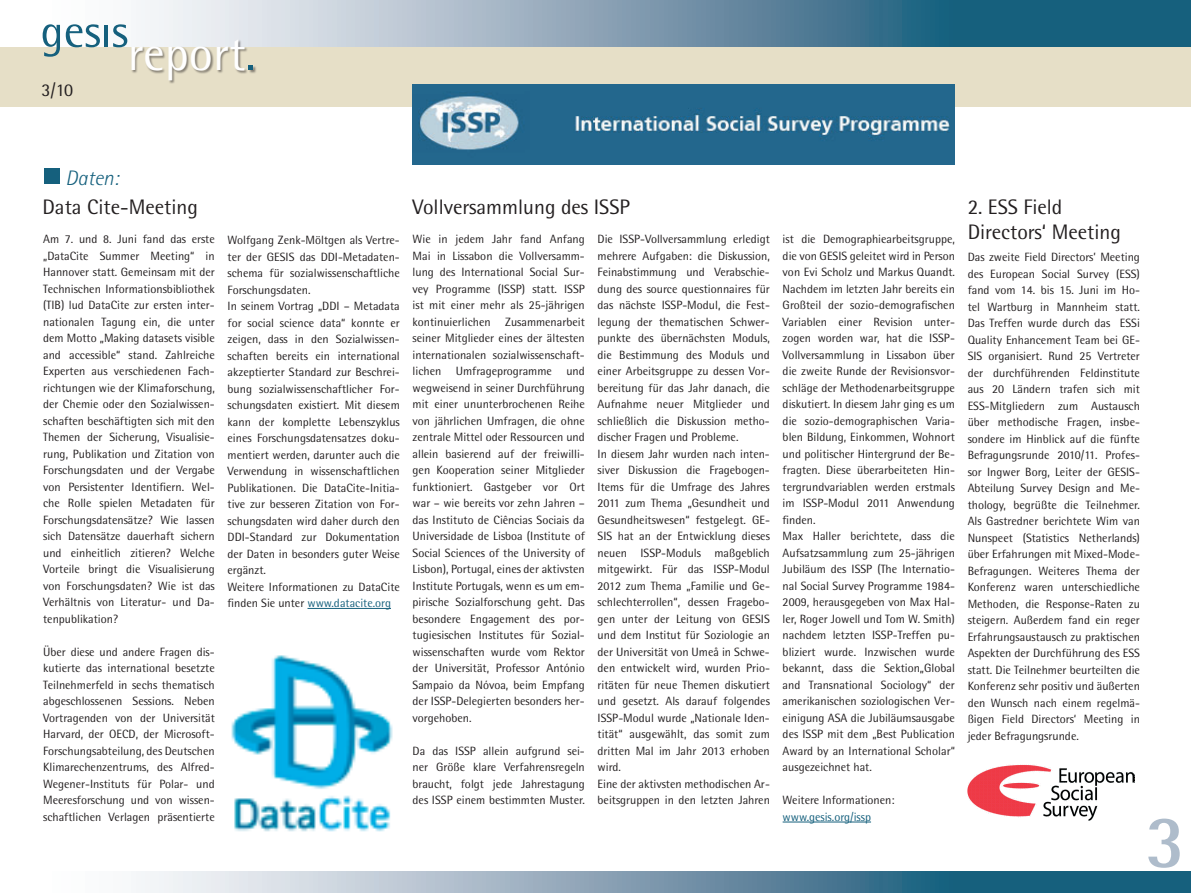
<style>
.page{position:relative;width:1191px;height:893px;background:#fff}
.page>*{position:absolute;margin:0;border:0;box-sizing:border-box;transform-origin:0 0}
.t1{font:700 75px "Rotis Semi Sans";color:#aebccb}
.t2{font:48.3px "Rotis Semi Sans";color:#fff}
.t3{font:21px "Rotis Semi Sans";color:#231f20}
.t4{font:italic 300 21px "Rotis Semi Sans";color:#15607d}
.t5{font:18px "Rotis Semi Sans";color:#231f20}
.t6{font:12px/16.5px "Rotis Semi Sans";color:#231f20;text-align:justify}
.t7{font:12px "Rotis Semi Sans";color:#15607d}
.s1{color:#15607d}
</style>
<div class="page">
<div style="left:0;top:47px;width:1191px;height:59px;background:#e6dfc7"></div>
<svg style="left:42px;top:0;width:1149px;height:47px;background:#7d9fb2"></svg>
<svg style="left:43px;top:24px;width:17px;height:33px"></svg>
<svg style="left:66px;top:24px;width:34px;height:23px"></svg>
<hr style="left:105px;top:25px;width:3px;height:22px;background:#15607d">
<svg style="left:113px;top:24px;width:14px;height:23px"></svg>
<div style="left:131px;top:39px;width:126px;height:45px;background:#231f20;opacity:.5"></div>
<svg style="left:248px;top:65px;width:5px;height:5px"></svg>
<svg style="left:136px;top:871px;width:1055px;height:22px;background:#789baf"></svg>
<div style="left:44px;top:169px;width:16px;height:15px;background:#15607d"></div>
<hr style="left:307px;top:608px;width:84px;height:1px;background:#15607d">
<hr style="left:782px;top:822px;width:89px;height:1px;background:#15607d">
<img style="left:231px;top:655px;width:162px;height:177px">
<img style="left:412px;top:85px;width:543px;height:79px">
<img style="left:967px;top:765px;width:167px;height:56px">
<h3 class="t5" style="left:41px;top:80px;width:33px">3/10</h3>
<h2 class="t2" style="left:128px;top:25px;width:129px">report.</h2>
<h3 class="t4" style="left:66px;top:165px;width:55px">Daten:</h3>
<h3 class="t3" style="left:43px;top:195px;width:157px">Data Cite-Meeting</h3>
<h3 class="t3" style="left:412px;top:195px;width:219px">Vollversammlung des ISSP</h3>
<p class="t6" style="left:227px;top:232px;width:174px;text-align:left">Wolfgang Zenk-Möltgen als Vertre&shy;ter der GESIS das DDI-Metadaten&shy;schema für sozialwissenschaftliche Forschungsdaten.<br>In seinem Vortrag „DDI – Metadata for social science data“ konnte er zeigen, dass in den Sozialwissen&shy;schaften bereits ein international akzeptierter Standard zur Beschrei&shy;bung sozialwissenschaftlicher For&shy;schungsdaten existiert. Mit diesem kann der komplette Lebenszyklus eines Forschungsdatensatzes doku&shy;mentiert werden, darunter auch die Verwendung in wissenschaftlichen Publikationen. Die DataCite-Initia&shy;tive zur besseren Zitation von For&shy;schungsdaten wird daher durch den DDI-Standard zur Dokumentation der Daten in besonders guter Weise ergänzt.<br>Weitere Informationen zu DataCite finden Sie unter <span class="s1">www.datacite.org</span></p>
<p class="t6" style="left:782px;top:231px;width:174px;text-align:left">ist die Demographiearbeitsgruppe, die von GESIS geleitet wird in Person von Evi Scholz und Markus Quandt.<br>Nachdem im letzten Jahr bereits ein Großteil der sozio-demografischen Variablen einer Revision unter&shy;zogen worden war, hat die ISSP-Vollversammlung in Lissabon über die zweite Runde der Revisionsvor&shy;schläge der Methodenarbeitsgruppe diskutiert. In diesem Jahr ging es um die sozio-demographischen Varia&shy;blen Bildung, Einkommen, Wohnort und politischer Hintergrund der Be&shy;fragten. Diese überarbeiteten Hin&shy;tergrundvariablen werden erstmals im ISSP-Modul 2011 Anwendung finden.<br>Max Haller berichtete, dass die Aufsatzsammlung zum 25-jährigen Jubiläum des ISSP (The Internatio&shy;nal Social Survey Programme 1984- 2009, herausgegeben von Max Hal&shy;ler, Roger Jowell und Tom W. Smith) nachdem letzten ISSP-Treffen pu&shy;bliziert wurde. Inzwischen wurde bekannt, dass die Sektion„Global and Transnational Sociology“ der amerikanischen soziologischen Ver&shy;einigung ASA die Jubiläumsausgabe des ISSP mit dem „Best Publication Award by an International Scholar“ ausgezeichnet hat.</p>
<p class="t6" style="left:782px;top:792px;width:113px">Weitere Informationen:</p>
<p class="t7" style="left:782px;top:810px;width:90px">www.gesis.org/issp</p>
<h3 class="t3" style="left:967px;top:195px;width:96px">2. ESS Field</h3>
<p class="t6" style="left:597px;top:231px;width:174px">Die ISSP-Vollversammlung erledigt</p>
<h3 class="t3" style="left:967px;top:220px;width:155px">Directors‘ Meeting</h3>
<p class="t6" style="left:597px;top:247px;width:174px;text-align:left">mehrere Aufgaben: die Diskussion,<br>Feinabstimmung und Verabschie&shy;dung des source questionnaires für das nächste ISSP-Modul, die Fest&shy;legung der thematischen Schwer&shy;punkte des übernächsten Moduls, die Bestimmung des Moduls und einer Arbeitsgruppe zu dessen Vor&shy;bereitung für das Jahr danach, die<br>Aufnahme neuer Mitglieder und schließlich die Diskussion metho&shy;discher Fragen und Probleme.<br>In diesem Jahr wurden nach inten&shy;siver Diskussion die Fragebogen-<br>Items für die Umfrage des Jahres<br>2011 zum Thema „Gesundheit und<br>Gesundheitswesen“ festgelegt. GE-<br>SIS hat an der Entwicklung dieses neuen ISSP-Moduls maßgeblich mitgewirkt. Für das ISSP-Modul<br>2012 zum Thema „Familie und Ge&shy;schlechterrollen“, dessen Fragebo&shy;gen unter der Leitung von GESIS und dem Institut für Soziologie an der Universität von Umeå in Schwe&shy;den entwickelt wird, wurden Prio&shy;ritäten für neue Themen diskutiert und gesetzt. Als darauf folgendes<br>ISSP-Modul wurde „Nationale Iden&shy;tität“ ausgewählt, das somit zum dritten Mal im Jahr 2013 erhoben wird.<br>Eine der aktivsten methodischen Ar&shy;beitsgruppen in den letzten Jahren</p>
<p class="t6" style="left:412px;top:231px;width:174px">Wie in jedem Jahr fand Anfang Mai in Lissabon die Vollversamm&shy;lung des International Social Sur&shy;vey Programme (ISSP) statt. ISSP ist mit einer mehr als 25-jährigen kontinuierlichen Zusammenarbeit seiner Mitglieder eines der ältesten internationalen sozialwissenschaft&shy;lichen Umfrageprogramme und wegweisend in seiner Durchführung mit einer ununterbrochenen Reihe von jährlichen Umfragen, die ohne zentrale Mittel oder Ressourcen und allein basierend auf der freiwilli&shy;gen Kooperation seiner Mitglieder funktioniert. Gastgeber vor Ort war – wie bereits vor zehn Jahren – das Instituto de Ciências Sociais da Universidade de Lisboa (Institute of Social Sciences of the University of Lisbon), Portugal, eines der aktivsten Institute Portugals, wenn es um em&shy;pirische Sozialforschung geht. Das besondere Engagement des por&shy;tugiesischen Institutes für Sozial&shy;wissenschaften wurde vom Rektor der Universität, Professor António Sampaio da Nóvoa, beim Empfang der ISSP-Delegierten besonders her&shy;vorgehoben.</p>
<p class="t6" style="left:412px;top:742px;width:174px">Da das ISSP allein aufgrund sei&shy;ner Größe klare Verfahrensregeln braucht, folgt jede Jahrestagung des ISSP einem bestimmten Muster.</p>
<p class="t6" style="left:43px;top:231px;width:173px">Am 7. und 8. Juni fand das erste „DataCite Summer Meeting“ in Hannover statt. Gemeinsam mit der Technischen Informationsbibliothek (TIB) lud DataCite zur ersten inter&shy;nationalen Tagung ein, die unter dem Motto „Making datasets visible and accessible“ stand. Zahlreiche Experten aus verschiedenen Fach&shy;richtungen wie der Klimaforschung, der Chemie oder den Sozialwissen&shy;schaften beschäftigten sich mit den Themen der Sicherung, Visualisie&shy;rung, Publikation und Zitation von Forschungsdaten und der Vergabe von Persistenter Identifiern. Wel&shy;che Rolle spielen Metadaten für Forschungsdatensätze? Wie lassen sich Datensätze dauerhaft sichern und einheitlich zitieren? Welche Vorteile bringt die Visualisierung von Forschungsdaten? Wie ist das Verhältnis von Literatur- und Da&shy;tenpublikation?</p>
<p class="t6" style="left:43px;top:643px;width:173px">Über diese und andere Fragen dis&shy;kutierte das international besetzte Teilnehmerfeld in sechs thematisch abgeschlossenen Sessions. Neben Vortragenden von der Universität Harvard, der OECD, der Microsoft-Forschungsabteilung, des Deutschen Klimarechenzentrums, des Alfred-Wegener-Instituts für Polar- und Meeresforschung und von wissen&shy;schaftlichen Verlagen präsentierte</p>
<p class="t6" style="left:967px;top:249px;width:174px">Das zweite Field Directors’ Meeting des European Social Survey (ESS) fand vom 14. bis 15. Juni im Ho&shy;tel Wartburg in Mannheim statt.<br>Das Treffen wurde durch das ESSi Quality Enhancement Team bei GE-SIS organisiert. Rund 25 Vertreter der durchführenden Feldinstitute aus 20 Ländern trafen sich mit ESS-Mitgliedern zum Austausch über methodische Fragen, insbe&shy;sondere im Hinblick auf die fünfte Befragungsrunde 2010/11. Profes&shy;sor Ingwer Borg, Leiter der GESIS-Abteilung Survey Design and Me&shy;thology, begrüßte die Teilnehmer.<br>Als Gastredner berichtete Wim van Nunspeet (Statistics Netherlands) über Erfahrungen mit Mixed-Mode-Befragungen. Weiteres Thema der Konferenz waren unterschiedliche Methoden, die Response-Raten zu steigern. Außerdem fand ein reger Erfahrungsaustausch zu praktischen Aspekten der Durchführung des ESS statt. Die Teilnehmer beurteilten die Konferenz sehr positiv und äußerten den Wunsch nach einem regelmä&shy;ßigen Field Directors‘ Meeting in jeder Befragungsrunde.</p>
<h1 class="t1" style="left:1145px;top:795px;width:42px">3</h1>
</div>
